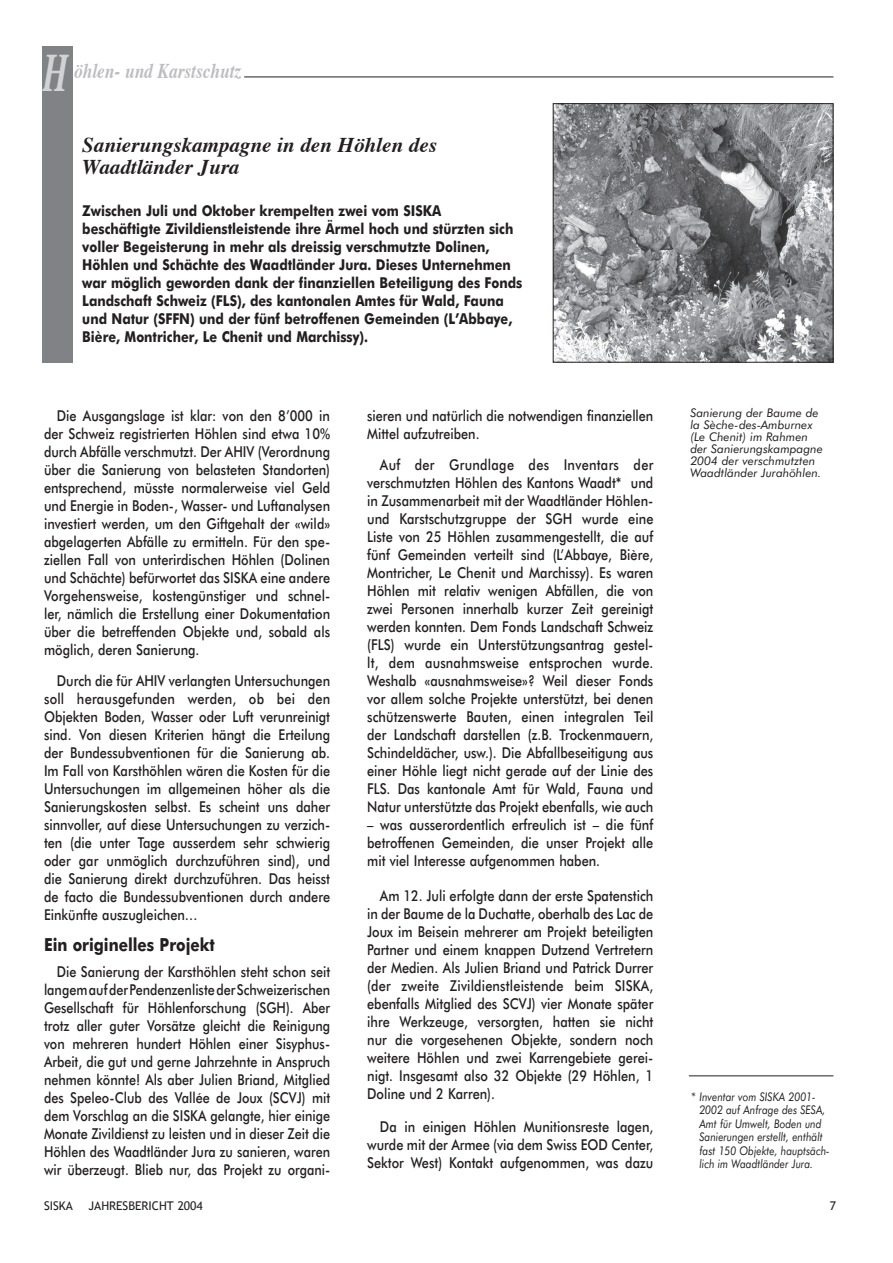
<style>
.page{position:relative;width:893px;height:1263px;background:#fff}
.page>*{position:absolute;margin:0;border:0;box-sizing:border-box;transform-origin:0 0}
.t1{font:italic 700 54px "Times";color:#d1d2d4;scale:.6 1}
.t2{font:italic 700 21px/22.5px "Times";color:#231f20}
.t3{font:italic 700 21px "Times";color:#bcbdc0;scale:.82 1}
.t4{font:700 18px "Futura BT";color:#231f20;scale:.85 1}
.t5{font:500 15px/18px "Futura BT";color:#231f20;text-align:justify;scale:.85 1}
.t6{font:500 15px/18px "Futura BT";color:#231f20;text-align:justify;scale:.84 1}
.t7{font:700 15px/18px "Futura BT";color:#231f20;scale:.85 1}
.t8{font:italic 12px/12px "Futura BT";color:#231f20}
.t9{font:12px "Trebuchet MS";color:#231f20}
</style>
<div class="page">
<div style="left:43px;top:47px;width:30px;height:316px;background:#808285"></div>
<hr style="left:244px;top:77px;width:589px;height:1px;background:#231f20">
<img style="left:555px;top:105px;width:276px;height:256px">
<div style="left:553px;top:103px;width:280px;height:260px;border:1px solid #231f20"></div>
<hr style="left:689px;top:1075px;width:144px;height:1px;background:#231f20">
<h1 class="t1" style="left:43px;top:38px;width:44px">H</h1>
<h2 class="t3" style="left:74px;top:58px;width:205px">öhlen- und Karstschutz</h2>
<h2 class="t2" style="left:82px;top:135px;width:356px">Sanierungskampagne in den Höhlen des<br>Waadtländer Jura</h2>
<p class="t7" style="left:82px;top:202px;width:519px">Zwischen Juli und Oktober krempelten zwei vom SISKA beschäftigte Zivildienstleistende ihre Ärmel hoch und stürzten sich voller Begeisterung in mehr als dreissig verschmutzte Dolinen, Höhlen und Schächte des Waadtländer Jura. Dieses Unternehmen war möglich geworden dank der finanziellen Beteiligung des Fonds Landschaft Schweiz (FLS), des kantonalen Amtes für Wald, Fauna und Natur (SFFN) und der fünf betroffenen Gemeinden (L’Abbaye, Bière, Montricher, Le Chenit und Marchissy).</p>
<p class="t5" style="left:44px;top:407px;width:338px;text-indent:13px">Die Ausgangslage ist klar: von den 8’000 in der Schweiz registrierten Höhlen sind etwa 10% durch Abfälle verschmutzt. Der AHIV (Verordnung über die Sanierung von belasteten Standorten) entsprechend, müsste normalerweise viel Geld und Energie in Boden-, Wasser- und Luftanalysen investiert werden, um den Giftgehalt der «wild» abgelagerten Abfälle zu ermitteln. Für den spe&shy;ziellen Fall von unterirdischen Höhlen (Dolinen und Schächte) befürwortet das SISKA eine andere Vorgehensweise, kostengünstiger und schnel&shy;ler, nämlich die Erstellung einer Dokumentation über die betreffenden Objekte und, sobald als möglich, deren Sanierung.</p>
<p class="t5" style="left:44px;top:671px;width:338px;text-indent:13px">Durch die für AHIV verlangten Untersuchungen soll herausgefunden werden, ob bei den Objekten Boden, Wasser oder Luft verunreinigt sind. Von diesen Kriterien hängt die Erteilung der Bundessubventionen für die Sanierung ab.<br>Im Fall von Karsthöhlen wären die Kosten für die Untersuchungen im allgemeinen höher als die Sanierungskosten selbst. Es scheint uns daher sinnvoller, auf diese Untersuchungen zu verzich&shy;ten (die unter Tage ausserdem sehr schwierig oder gar unmöglich durchzuführen sind), und die Sanierung direkt durchzuführen. Das heisst de facto die Bundessubventionen durch andere Einkünfte auszugleichen…</p>
<p class="t4" style="left:44px;top:933px;width:203px">Ein originelles Projekt</p>
<p class="t6" style="left:44px;top:963px;width:342px;text-indent:13px">Die Sanierung der Karsthöhlen steht schon seit langem auf der Pendenzenliste der Schweizerischen Gesellschaft für Höhlenforschung (SGH). Aber trotz aller guter Vorsätze gleicht die Reinigung von mehreren hundert Höhlen einer Sisyphus-Arbeit, die gut und gerne Jahrzehnte in Anspruch nehmen könnte! Als aber Julien Briand, Mitglied des Speleo-Club des Vallée de Joux (SCVJ) mit dem Vorschlag an die SISKA gelangte, hier einige Monate Zivildienst zu leisten und in dieser Zeit die Höhlen des Waadtländer Jura zu sanieren, waren wir überzeugt. Blieb nur, das Projekt zu organi-</p>
<p class="t6" style="left:367px;top:407px;width:342px">sieren und natürlich die notwendigen finanziellen<br>Mittel aufzutreiben.</p>
<p class="t5" style="left:367px;top:455px;width:338px;text-indent:13px">Auf der Grundlage des Inventars der verschmutzten Höhlen des Kantons Waadt* und in Zusammenarbeit mit der Waadtländer Höhlen&shy;und Karstschutzgruppe der SGH wurde eine Liste von 25 Höhlen zusammengestellt, die auf fünf Gemeinden verteilt sind (L’Abbaye, Bière, Montricher, Le Chenit und Marchissy). Es waren Höhlen mit relativ wenigen Abfällen, die von zwei Personen innerhalb kurzer Zeit gereinigt werden konnten. Dem Fonds Landschaft Schweiz (FLS) wurde ein Unterstützungsantrag gestel&shy;lt, dem ausnahmsweise entsprochen wurde.<br>Weshalb «ausnahmsweise»? Weil dieser Fonds vor allem solche Projekte unterstützt, bei denen schützenswerte Bauten, einen integralen Teil der Landschaft darstellen (z.B. Trockenmauern, Schindeldächer, usw.). Die Abfallbeseitigung aus einer Höhle liegt nicht gerade auf der Linie des FLS. Das kantonale Amt für Wald, Fauna und Natur unterstützte das Projekt ebenfalls, wie auch</p>
<p class="t5" style="left:367px;top:815px;width:338px">– was ausserordentlich erfreulich ist – die fünf betroffenen Gemeinden, die unser Projekt alle mit viel Interesse aufgenommen haben.</p>
<p class="t5" style="left:367px;top:886px;width:338px;text-indent:13px">Am 12. Juli erfolgte dann der erste Spatenstich in der Baume de la Duchatte, oberhalb des Lac de Joux im Beisein mehrerer am Projekt beteiligten Partner und einem knappen Dutzend Vertretern der Medien. Als Julien Briand und Patrick Durrer (der zweite Zivildienstleistende beim SISKA, ebenfalls Mitglied des SCVJ) vier Monate später ihre Werkzeuge, versorgten, hatten sie nicht nur die vorgesehenen Objekte, sondern noch weitere Höhlen und zwei Karrengebiete gerei&shy;nigt. Insgesamt also 32 Objekte (29 Höhlen, 1<br>Doline und 2 Karren).</p>
<p class="t5" style="left:367px;top:1117px;width:338px;text-indent:13px">Da in einigen Höhlen Munitionsreste lagen, wurde mit der Armee (via dem Swiss EOD Center, Sektor West) Kontakt aufgenommen, was dazu</p>
<p class="t8" style="left:690px;top:407px;width:134px">Sanierung der Baume de la Sèche-des-Amburnex (Le Chenit) im Rahmen der Sanierungskampagne<br>2004 der verschmutzten<br>Waadtländer Jurahöhlen.</p>
<p class="t8" style="left:699px;top:1090px;width:132px;line-height:13.5px;text-indent:-9px">* Inventar vom SISKA 2001-<br>2002 auf Anfrage des SESA,<br>Amt für Umwelt, Boden und<br>Sanierungen erstellt, enthält fast 150 Objekte, hauptsäch&shy;lich im Waadtländer Jura.</p>
<p class="t9" style="left:44px;top:1198px;width:30px">SISKA</p>
<p class="t9" style="left:89px;top:1198px;width:116px">JAHRESBERICHT 2004</p>
<p class="t9" style="left:830px;top:1199px;width:8px">7</p>
</div>
